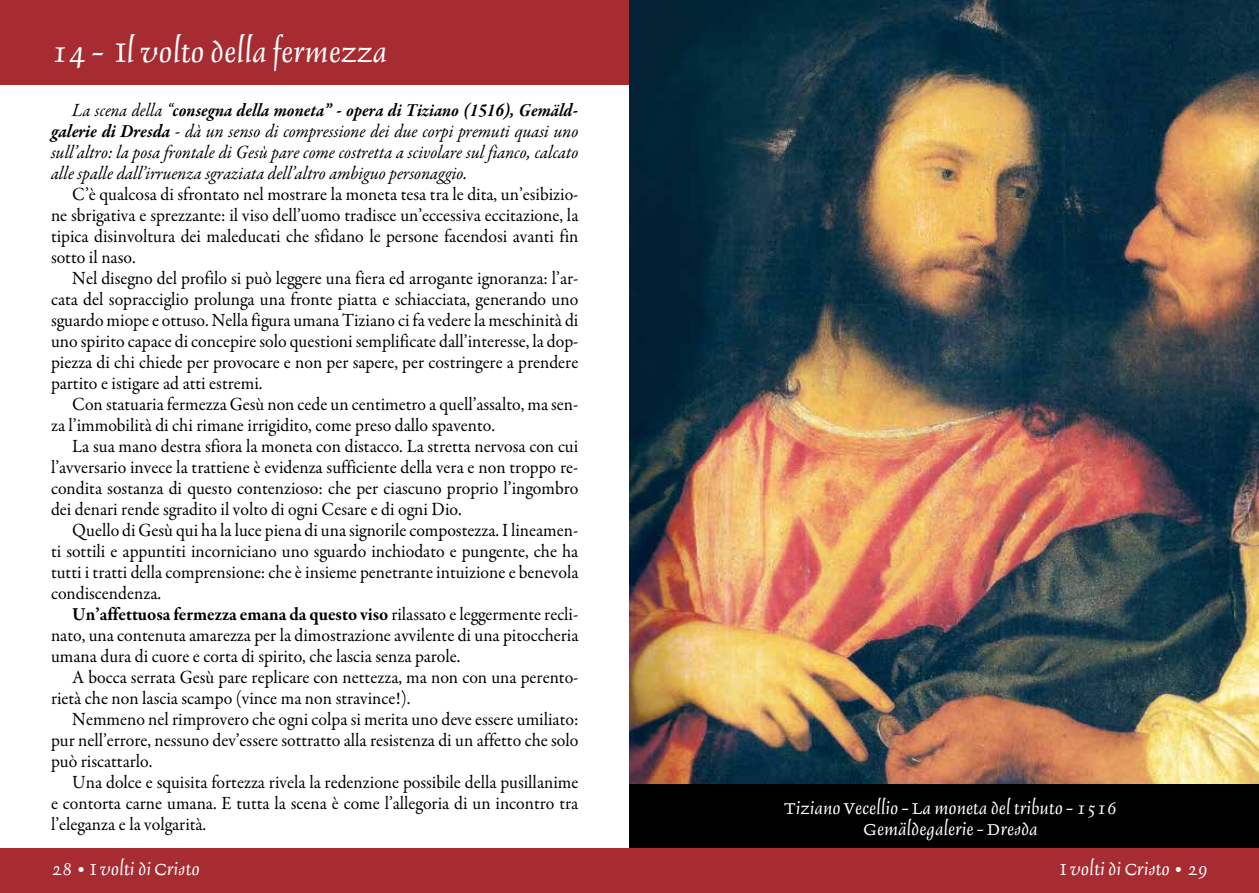
<style>
.page{position:relative;width:1259px;height:893px;background:#fff}
.page>*{position:absolute;margin:0;border:0;box-sizing:border-box;transform-origin:0 0}
.t1{font:36px "Delphin I";color:#fff}
.t2{font:21.45px "Delphin I";color:#fff}
.t3{font:21px/21px "Delphin I";color:#fff;text-align:center}
.t4{font:18.75px/21px "Garamond Premr Pro";color:#000;text-align:justify;scale:.95 1}
.t5{font:italic 18.75px/21px "Garamond Premr Pro";color:#000;text-align:justify;scale:.91 1}
.s1{font-weight:700}
</style>
<div class="page">
<div style="left:629px;top:848px;width:630px;height:45px;background:#a72c31"></div>
<div style="left:0;top:848px;width:642px;height:45px;background:#a72c31"></div>
<div style="left:0;top:0;width:642px;height:85px;background:#a72c31"></div>
<img style="left:629px;top:0;width:630px;height:784px">
<div style="left:629px;top:784px;width:630px;height:64px;background:#000"></div>
<h1 class="t1" style="left:51px;top:34px;width:337px">14 - Il volto della fermezza</h1>
<p class="t5" style="left:51px;top:100px;width:581px;text-indent:21px">La scena della “<span class="s1">consegna della moneta” - opera di Tiziano (1516), Gemäld&shy;galerie di Dresda</span> - dà un senso di compressione dei due corpi premuti quasi uno sull’altro: la posa frontale di Gesù pare come costretta a scivolare sul fianco, calcato alle spalle dall’irruenza sgraziata dell’altro ambiguo personaggio.</p>
<p class="t4" style="left:51px;top:184px;width:557px;text-indent:21px">C’è qualcosa di sfrontato nel mostrare la moneta tesa tra le dita, un’esibizio&shy;ne sbrigativa e sprezzante: il viso dell’uomo tradisce un’eccessiva eccitazione, la tipica disinvoltura dei maleducati che sfidano le persone facendosi avanti fin sotto il naso.</p>
<p class="t4" style="left:51px;top:268px;width:556px;text-indent:21px">Nel disegno del profilo si può leggere una fiera ed arrogante ignoranza: l’ar&shy;cata del sopracciglio prolunga una fronte piatta e schiacciata, generando uno sguardo miope e ottuso. Nella figura umana Tiziano ci fa vedere la meschinità di uno spirito capace di concepire solo questioni semplificate dall’interesse, la dop&shy;piezza di chi chiede per provocare e non per sapere, per costringere a prendere partito e istigare ad atti estremi.</p>
<p class="t4" style="left:51px;top:394px;width:556px;text-indent:21px">Con statuaria fermezza Gesù non cede un centimetro a quell’assalto, ma sen&shy;za l’immobilità di chi rimane irrigidito, come preso dallo spavento.</p>
<p class="t4" style="left:51px;top:436px;width:556px;text-indent:21px">La sua mano destra sfiora la moneta con distacco. La stretta nervosa con cui l’avversario invece la trattiene è evidenza sufficiente della vera e non troppo re&shy;condita sostanza di questo contenzioso: che per ciascuno proprio l’ingombro dei denari rende sgradito il volto di ogni Cesare e di ogni Dio.</p>
<p class="t4" style="left:51px;top:520px;width:556px;text-indent:21px">Quello di Gesù qui ha la luce piena di una signorile compostezza. I lineamen&shy;ti sottili e appuntiti incorniciano uno sguardo inchiodato e pungente, che ha tutti i tratti della comprensione: che è insieme penetrante intuizione e benevola condiscendenza.</p>
<p class="t4" style="left:51px;top:604px;width:557px;text-indent:21px"><span class="s1">Un’affettuosa fermezza emana da questo viso</span> rilassato e leggermente recli&shy;nato, una contenuta amarezza per la dimostrazione avvilente di una pitoccheria umana dura di cuore e corta di spirito, che lascia senza parole.</p>
<p class="t4" style="left:51px;top:667px;width:557px;text-indent:21px">A bocca serrata Gesù pare replicare con nettezza, ma non con una perento&shy;rietà che non lascia scampo (vince ma non stravince!).</p>
<p class="t4" style="left:51px;top:709px;width:556px;text-indent:21px">Nemmeno nel rimprovero che ogni colpa si merita uno deve essere umiliato: pur nell’errore, nessuno dev’essere sottratto alla resistenza di un affetto che solo può riscattarlo.</p>
<p class="t4" style="left:51px;top:772px;width:556px;text-indent:21px">Una dolce e squisita fortezza rivela la redenzione possibile della pusillanime e contorta carne umana. E tutta la scena è come l’allegoria di un incontro tra l’eleganza e la volgarità.</p>
<p class="t3" style="left:784px;top:798px;width:334px">Tiziano Vecellio - La moneta del tributo - 1516<br>Gemäldegalerie - Dresda</p>
<p class="t2" style="left:52px;top:858px;width:149px">28 • I volti di Cristo</p>
<p class="t2" style="left:1060px;top:858px;width:149px">I volti di Cristo • 29</p>
</div>
